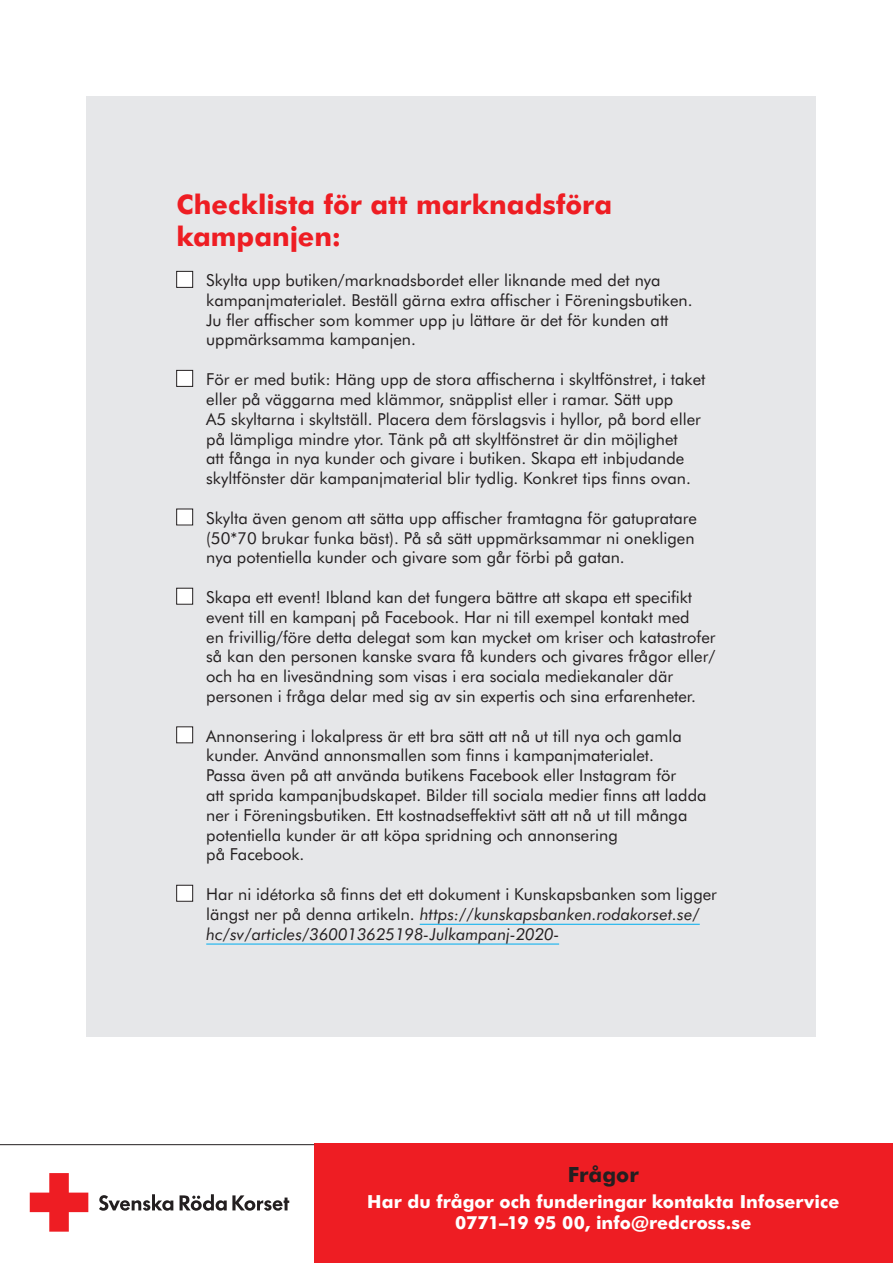
<style>
.page{position:relative;width:893px;height:1263px;background:#fff}
.page>*{position:absolute;margin:0;border:0;box-sizing:border-box;transform-origin:0 0}
.Rubrik_1{font:700 27px/32.4px "Futura BT";color:#ee1d23}
.t1{font:700 21px "Futura BT";color:#231f20}
.t2{font:700 18px/21.6px "Futura BT";color:#fff;text-align:center}
.Texten_1{font:16.5px/19.8px "Futura BT";color:#231f20}
.s1{font-style:italic}
</style>
<div class="page">
<div style="left:86px;top:96px;width:730px;height:941px;background:#e6e7e9"></div>
<hr style="left:420px;top:924px;width:280px;height:1px;background:#00aeef">
<hr style="left:206px;top:944px;width:353px;height:1px;background:#00aeef">
<div style="left:177px;top:271px;width:16px;height:16px;background:#fff"></div>
<div style="left:176px;top:271px;width:17px;height:17px;border:1px solid #231f20"></div>
<div style="left:177px;top:370px;width:16px;height:16px;background:#fff"></div>
<div style="left:176px;top:370px;width:17px;height:17px;border:1px solid #231f20"></div>
<div style="left:177px;top:509px;width:16px;height:16px;background:#fff"></div>
<div style="left:176px;top:509px;width:17px;height:16px;border:1px solid #231f20"></div>
<div style="left:177px;top:588px;width:16px;height:16px;background:#fff"></div>
<div style="left:176px;top:588px;width:17px;height:16px;border:1px solid #231f20"></div>
<div style="left:177px;top:727px;width:16px;height:16px;background:#fff"></div>
<div style="left:176px;top:727px;width:17px;height:16px;border:1px solid #231f20"></div>
<div style="left:177px;top:885px;width:16px;height:16px;background:#fff"></div>
<div style="left:176px;top:885px;width:17px;height:16px;border:1px solid #231f20"></div>
<div style="left:314px;top:1144px;width:579px;height:119px;background:#ee1d23"></div>
<svg style="left:30px;top:1173px;width:58px;height:59px"></svg>
<svg style="left:180px;top:1194px;width:109px;height:17px"></svg>
<svg style="left:99px;top:1194px;width:74px;height:17px"></svg>
<hr style="left:0;top:1144px;width:314px;height:1px;background:#231f20">
<p class="Rubrik_1" style="left:176px;top:188px;width:437px">Checklista för att marknadsföra kampanjen:</p>
<p class="Texten_1" style="left:206px;top:270px;width:488px">Skylta upp butiken/marknadsbordet eller liknande med det nya kampanjmaterialet. Beställ gärna extra affischer i Föreningsbutiken.<br>Ju fler affischer som kommer upp ju lättare är det för kunden att uppmärksamma kampanjen.</p>
<p class="Texten_1" style="left:206px;top:369px;width:501px">För er med butik: Häng upp de stora affischerna i skyltfönstret, i taket eller på väggarna med klämmor, snäpplist eller i ramar. Sätt upp<br>A5 skyltarna i skyltställ. Placera dem förslagsvis i hyllor, på bord eller på lämpliga mindre ytor. Tänk på att skyltfönstret är din möjlighet<br>att fånga in nya kunder och givare i butiken. Skapa ett inbjudande skyltfönster där kampanjmaterial blir tydlig. Konkret tips finns ovan.</p>
<p class="Texten_1" style="left:206px;top:508px;width:492px">Skylta även genom att sätta upp affischer framtagna för gatupratare (50*70 brukar funka bäst). På så sätt uppmärksammar ni onekligen nya potentiella kunder och givare som går förbi på gatan.</p>
<p class="Texten_1" style="left:206px;top:587px;width:511px">Skapa ett event! Ibland kan det fungera bättre att skapa ett specifikt event till en kampanj på Facebook. Har ni till exempel kontakt med<br>en frivillig/före detta delegat som kan mycket om kriser och katastrofer så kan den personen kanske svara få kunders och givares frågor eller/ och ha en livesändning som visas i era sociala mediekanaler där personen i fråga delar med sig av sin expertis och sina erfarenheter.</p>
<p class="Texten_1" style="left:206px;top:726px;width:502px">Annonsering i lokalpress är ett bra sätt att nå ut till nya och gamla kunder. Använd annonsmallen som finns i kampanjmaterialet.<br>Passa även på att använda butikens Facebook eller Instagram för<br>att sprida kampanjbudskapet. Bilder till sociala medier finns att ladda ner i Föreningsbutiken. Ett kostnadseffektivt sätt att nå ut till många potentiella kunder är att köpa spridning och annonsering<br>på Facebook.</p>
<p class="Texten_1" style="left:206px;top:884px;width:512px">Har ni idétorka så finns det ett dokument i Kunskapsbanken som ligger längst ner på denna artikeln. <span class="s1">https://kunskapsbanken.rodakorset.se/ hc/sv/articles/360013625198-Julkampanj-2020-</span></p>
<p class="t1" style="left:568px;top:1162px;width:72px">Frågor</p>
<p class="t2" style="left:367px;top:1190px;width:474px">Har du frågor och funderingar kontakta Infoservice<br>0771–19 95 00, info@redcross.se</p>
</div>
